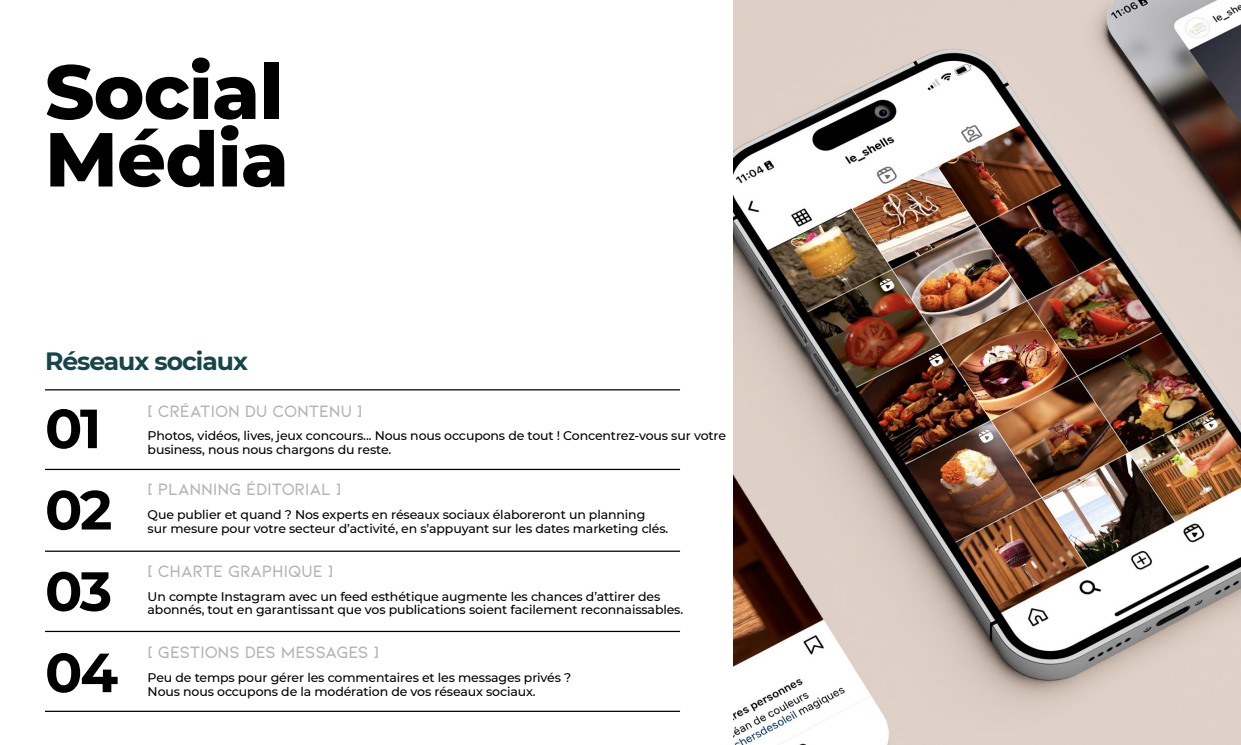
<style>
.page{position:relative;width:1241px;height:745px;background:#fff}
.page>*{position:absolute;margin:0;border:0;box-sizing:border-box;transform-origin:0 0}
.t1{font:800 76.25px/67.5px "Montserrat";letter-spacing:-.01em;color:#000}
.t2{font:700 55px/81.2px "Montserrat";letter-spacing:-.045em;color:#000}
.t3{font:700 25px "Montserrat";letter-spacing:-.04em;color:#17454a}
.t4{font:600 17.5px "Kiona";letter-spacing:-.02em;color:#b5b5b4}
.t5{font:500 12.5px/13.8px "Montserrat";letter-spacing:-.01em;color:#000}
</style>
<div class="page">
<img style="left:733px;top:0;width:507px;height:744px">
<hr style="left:45px;top:389px;width:635px;height:1px;background:#000">
<hr style="left:45px;top:550px;width:635px;height:1px;background:#000">
<hr style="left:45px;top:630px;width:635px;height:1px;background:#000">
<hr style="left:45px;top:710px;width:635px;height:1px;background:#000">
<hr style="left:45px;top:468px;width:635px;height:1px;background:#000">
<h1 class="t1" style="left:45px;top:54px;width:245px">Social<br>Média</h1>
<h3 class="t3" style="left:45px;top:343px;width:204px">Réseaux sociaux</h3>
<h3 class="t4" style="left:148px;top:400px;width:216px">[ CRÉATION DU CONTENU ]</h3>
<p class="t5" style="left:148px;top:428px;width:580px">Photos, vidéos, lives, jeux concours... Nous nous occupons de tout ! Concentrez-vous sur votre business, nous nous chargons du reste.</p>
<h3 class="t4" style="left:148px;top:479px;width:195px">[ PLANNING ÉDITORIAL ]</h3>
<p class="t5" style="left:148px;top:507px;width:522px">Que publier et quand ? Nos experts en réseaux sociaux élaboreront un planning<br>sur mesure pour votre secteur d’activité, en s’appuyant sur les dates marketing clés.</p>
<h3 class="t4" style="left:148px;top:560px;width:187px">[ CHARTE GRAPHIQUE ]</h3>
<p class="t5" style="left:148px;top:588px;width:537px">Un compte Instagram avec un feed esthétique augmente les chances d’attirer des abonnés, tout en garantissant que vos publications soient facilement reconnaissables.</p>
<h3 class="t4" style="left:148px;top:642px;width:233px">[ GESTIONS DES MESSAGES ]</h3>
<p class="t5" style="left:148px;top:669px;width:425px">Peu de temps pour gérer les commentaires et les messages privés ?<br>Nous nous occupons de la modération de vos réseaux sociaux.</p>
<h2 class="t2" style="left:45px;top:385px;width:75px">01<br>02<br>03<br>04</h2>
</div>
